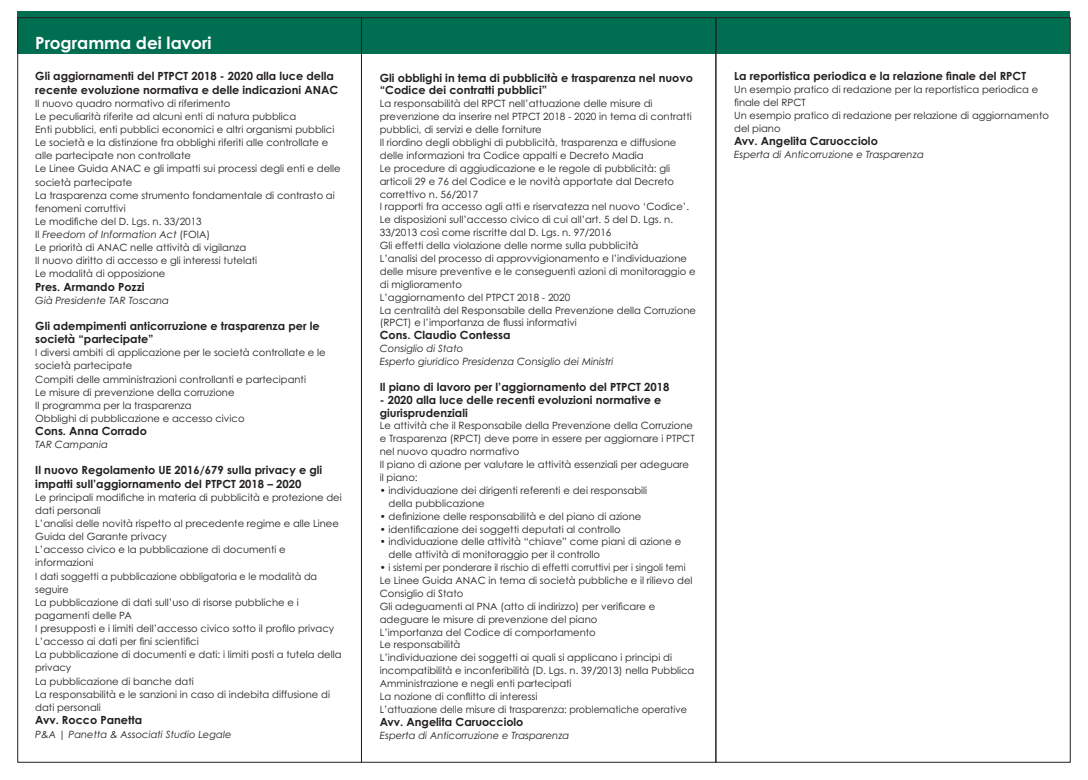
<style>
.page{position:relative;width:1088px;height:780px;background:#fff}
.page>*{position:absolute;margin:0;border:0;box-sizing:border-box;transform-origin:0 0}
.t1{font:700 16.88px "Century Gothic";color:#fff}
.t2{font:700 11.25px/13.1px "Century Gothic";color:#231f20}
.t3{font:10px/12.9px "Century Gothic";color:#231f20}
.t4{font:italic 10px/12.9px "Century Gothic";color:#231f20}
.s1{font-style:italic}
</style>
<div class="page">
<div style="left:17px;top:11px;width:1053px;height:42px;background:#006e51"></div>
<h1 class="t1" style="left:35px;top:32px;width:178px">Programma dei lavori</h1>
<p class="t2" style="left:35px;top:70px;width:304px">Gli aggiornamenti del PTPCT 2018 - 2020 alla luce della recente evoluzione normativa e delle indicazioni ANAC</p>
<p class="t3" style="left:35px;top:96px;width:307px">Il nuovo quadro normativo di riferimento<br>Le peculiarità riferite ad alcuni enti di natura pubblica<br>Enti pubblici, enti pubblici economici e altri organismi pubblici Le società e la distinzione fra obblighi riferiti alle controllate e alle partecipate non controllate<br>Le Linee Guida ANAC e gli impatti sui processi degli enti e delle società partecipate<br>La trasparenza come strumento fondamentale di contrasto ai fenomeni corruttivi<br>Le modifiche del D. Lgs. n. 33/2013<br>Il <span class="s1">Freedom of Information Act</span> (FOIA)<br>Le priorità di ANAC nelle attività di vigilanza<br>Il nuovo diritto di accesso e gli interessi tutelati<br>Le modalità di opposizione</p>
<p class="t2" style="left:35px;top:280px;width:111px">Pres. Armando Pozzi</p>
<p class="t4" style="left:35px;top:293px;width:135px">Già Presidente TAR Toscana</p>
<p class="t2" style="left:35px;top:319px;width:286px">Gli adempimenti anticorruzione e trasparenza per le società “partecipate”</p>
<p class="t3" style="left:35px;top:346px;width:292px">I diversi ambiti di applicazione per le società controllate e le società partecipate<br>Compiti delle amministrazioni controllanti e partecipanti<br>Le misure di prevenzione della corruzione<br>Il programma per la trasparenza<br>Obblighi di pubblicazione e accesso civico</p>
<p class="t2" style="left:35px;top:424px;width:113px">Cons. Anna Corrado</p>
<p class="t4" style="left:35px;top:438px;width:74px">TAR Campania</p>
<p class="t2" style="left:35px;top:463px;width:288px">Il nuovo Regolamento UE 2016/679 sulla privacy e gli impatti sull’aggiornamento del PTPCT 2018 – 2020</p>
<p class="t3" style="left:35px;top:490px;width:308px">Le principali modifiche in materia di pubblicità e protezione dei dati personali<br>L’analisi delle novità rispetto al precedente regime e alle Linee Guida del Garante privacy<br>L’accesso civico e la pubblicazione di documenti e informazioni<br>I dati soggetti a pubblicazione obbligatoria e le modalità da seguire<br>La pubblicazione di dati sull’uso di risorse pubbliche e i pagamenti delle PA<br>I presupposti e i limiti dell’accesso civico sotto il profilo privacy L’accesso ai dati per fini scientifici<br>La pubblicazione di documenti e dati: i limiti posti a tutela della privacy<br>La pubblicazione di banche dati<br>La responsabilità e le sanzioni in caso di indebita diffusione di dati personali</p>
<p class="t2" style="left:35px;top:713px;width:108px">Avv. Rocco Panetta</p>
<p class="t4" style="left:35px;top:728px;width:198px">P&amp;A | Panetta &amp; Associati Studio Legale</p>
<p class="t2" style="left:380px;top:71px;width:315px">Gli obblighi in tema di pubblicità e trasparenza nel nuovo “Codice dei contratti pubblici”</p>
<p class="t3" style="left:380px;top:97px;width:318px">La responsabilità del RPCT nell’attuazione delle misure di prevenzione da inserire nel PTPCT 2018 - 2020 in tema di contratti pubblici, di servizi e delle forniture<br>Il riordino degli obblighi di pubblicità, trasparenza e diffusione delle informazioni tra Codice appalti e Decreto Madia<br>Le procedure di aggiudicazione e le regole di pubblicità: gli articoli 29 e 76 del Codice e le novità apportate dal Decreto correttivo n. 56/2017<br>I rapporti fra accesso agli atti e riservatezza nel nuovo ‘Codice’.<br>Le disposizioni sull’accesso civico di cui all’art. 5 del D. Lgs. n.<br>33/2013 così come riscritte dal D. Lgs. n. 97/2016<br>Gli effetti della violazione delle norme sulla pubblicità<br>L’analisi del processo di approvvigionamento e l’individuazione delle misure preventive e le conseguenti azioni di monitoraggio e di miglioramento<br>L’aggiornamento del PTPCT 2018 - 2020<br>La centralità del Responsabile della Prevenzione della Corruzione (RPCT) e l’importanza de flussi informativi</p>
<p class="t2" style="left:380px;top:328px;width:132px">Cons. Claudio Contessa</p>
<p class="t4" style="left:380px;top:342px;width:235px">Consiglio di Stato<br>Esperto giuridico Presidenza Consiglio dei Ministri</p>
<p class="t2" style="left:380px;top:380px;width:291px">Il piano di lavoro per l’aggiornamento del PTPCT 2018</p>
<p class="t2" style="left:380px;top:393px;width:283px">- 2020 alla luce delle recenti evoluzioni normative e giurisprudenziali</p>
<p class="t3" style="left:380px;top:419px;width:316px">Le attività che il Responsabile della Prevenzione della Corruzione e Trasparenza (RPCT) deve porre in essere per aggiornare i PTPCT nel nuovo quadro normativo<br>Il piano di azione per valutare le attività essenziali per adeguare il piano:</p>
<p class="t3" style="left:389px;top:483px;width:260px;text-indent:-9px">• individuazione dei dirigenti referenti e dei responsabili della pubblicazione</p>
<p class="t3" style="left:380px;top:509px;width:263px">• definizione delle responsabilità e del piano di azione</p>
<p class="t3" style="left:380px;top:522px;width:242px">• identificazione dei soggetti deputati al controllo</p>
<p class="t3" style="left:389px;top:535px;width:294px;text-indent:-9px">• individuazione delle attività “chiave” come piani di azione e delle attività di monitoraggio per il controllo</p>
<p class="t3" style="left:380px;top:561px;width:316px">• i sistemi per ponderare il rischio di effetti corruttivi per i singoli temi Le Linee Guida ANAC in tema di società pubbliche e il rilievo del Consiglio di Stato<br>Gli adeguamenti al PNA (atto di indirizzo) per verificare e adeguare le misure di prevenzione del piano<br>L’importanza del Codice di comportamento<br>Le responsabilità<br>L’individuazione dei soggetti ai quali si applicano i principi di incompatibilità e inconferibilità (D. Lgs. n. 39/2013) nella Pubblica Amministrazione e negli enti partecipati<br>La nozione di conflitto di interessi<br>L’attuazione delle misure di trasparenza: problematiche operative</p>
<p class="t2" style="left:380px;top:714px;width:145px">Avv. Angelita Caruocciolo</p>
<p class="t4" style="left:380px;top:728px;width:191px">Esperta di Anticorruzione e Trasparenza</p>
<p class="t2" style="left:734px;top:70px;width:293px">La reportistica periodica e la relazione finale del RPCT</p>
<p class="t3" style="left:734px;top:83px;width:316px">Un esempio pratico di redazione per la reportistica periodica e finale del RPCT<br>Un esempio pratico di redazione per relazione di aggiornamento del piano</p>
<p class="t2" style="left:734px;top:134px;width:145px">Avv. Angelita Caruocciolo</p>
<p class="t4" style="left:734px;top:148px;width:191px">Esperta di Anticorruzione e Trasparenza</p>
</div>
